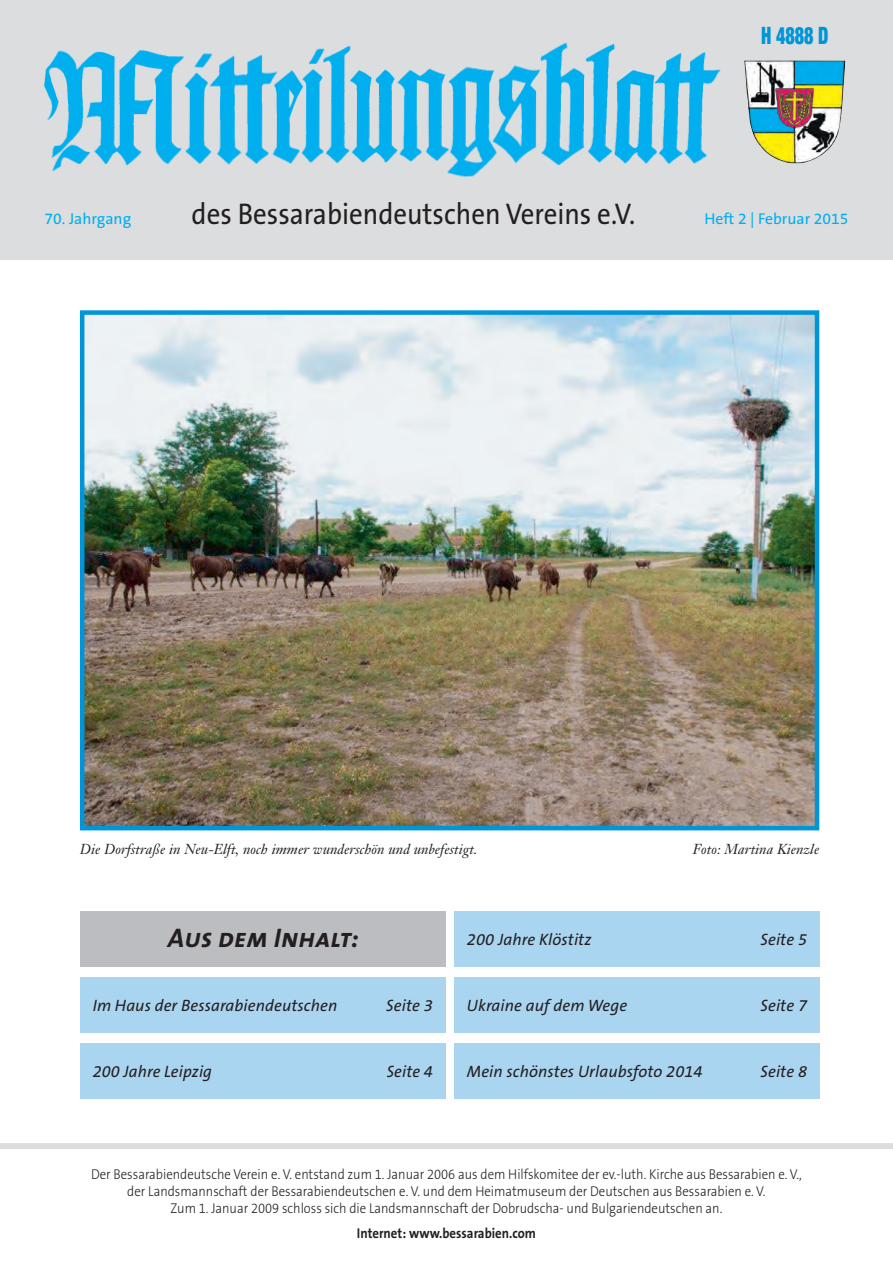
<style>
.page{position:relative;width:893px;height:1263px;background:#fff}
.page>*{position:absolute;margin:0;border:0;box-sizing:border-box;transform-origin:0 0}
.t1{font:30px "The Sans B5 Plain";color:#231f20;scale:.9 1}
.t2{font:italic 27px "The Sans Bold Caps";color:#231f20}
.t3{font:900 condensed 24px "Helvetica Neue";color:#0095d9;scale:.75 1}
.t4{font:italic 16.5px "The Sans B5 Plain";letter-spacing:.005em;color:#231f20}
.t5{font:15.75px "The Sans B5 Plain";color:#00aeef}
.t6{font:300 14.25px/17.1px "The Sans B3";color:#231f20;text-align:center;scale:.9 1}
.t7{font:italic 14.25px "Janson Text";letter-spacing:.005em;color:#231f20}
.t8{font:700 14.25px "The Sans B7";color:#231f20;scale:.9 1}
</style>
<div class="page">
<div style="left:0;top:0;width:893px;height:260px;background:#dcdddf"></div>
<img style="left:44px;top:42px;width:677px;height:135px">
<img style="left:744px;top:60px;width:101px;height:103px">
<div style="left:0;top:1143px;width:893px;height:6px;background:#dcdddf"></div>
<div style="left:80px;top:911px;width:366px;height:56px;background:#bcbdc0"></div>
<div style="left:454px;top:911px;width:366px;height:56px;background:#aad5f1"></div>
<div style="left:80px;top:1043px;width:366px;height:55px;background:#aad5f1"></div>
<div style="left:80px;top:977px;width:366px;height:55px;background:#aad5f1"></div>
<div style="left:454px;top:977px;width:366px;height:55px;background:#aad5f1"></div>
<div style="left:454px;top:1043px;width:366px;height:55px;background:#aad5f1"></div>
<img style="left:85px;top:315px;width:729px;height:510px">
<div style="left:80px;top:310px;width:739px;height:520px;border:4px solid #0095d9"></div>
<h3 class="t3" style="left:761px;top:20px;width:91px">H 4888 D</h3>
<p class="t5" style="left:45px;top:211px;width:88px">70. Jahrgang</p>
<h1 class="t1" style="left:192px;top:198px;width:495px">des Bessarabiendeutschen Vereins e.V.</h1>
<p class="t5" style="left:704px;top:211px;width:145px">Heft 2 | Februar 2015</p>
<p class="t7" style="left:80px;top:841px;width:399px">Die Dorfstraße in Neu-Elft, noch immer wunderschön und unbefestigt.</p>
<p class="t7" style="left:693px;top:841px;width:128px">Foto: Martina Kienzle</p>
<h2 class="t2" style="left:168px;top:916px;width:192px">Aus dem Inhalt:</h2>
<p class="t4" style="left:467px;top:931px;width:126px">200 Jahre Klöstitz</p>
<p class="t4" style="left:760px;top:931px;width:48px">Seite 5</p>
<p class="t4" style="left:93px;top:997px;width:246px">Im Haus der Bessarabiendeutschen</p>
<p class="t4" style="left:386px;top:997px;width:48px">Seite 3</p>
<p class="t4" style="left:467px;top:997px;width:162px">Ukraine auf dem Wege</p>
<p class="t4" style="left:760px;top:997px;width:48px">Seite 7</p>
<p class="t4" style="left:93px;top:1062px;width:121px">200 Jahre Leipzig</p>
<p class="t4" style="left:387px;top:1062px;width:48px">Seite 4</p>
<p class="t4" style="left:467px;top:1062px;width:237px">Mein schönstes Urlaubsfoto 2014</p>
<p class="t4" style="left:760px;top:1062px;width:48px">Seite 8</p>
<p class="t6" style="left:91px;top:1166px;width:791px">Der Bessarabiendeutsche Verein e. V. entstand zum 1. Januar 2006 aus dem Hilfskomitee der ev.-luth. Kirche aus Bessarabien e. V., der Landsmannschaft der Bessarabiendeutschen e. V. und dem Heimatmuseum der Deutschen aus Bessarabien e. V.<br>Zum 1. Januar 2009 schloss sich die Landsmannschaft der Dobrudscha- und Bulgariendeutschen an.</p>
<p class="t8" style="left:357px;top:1225px;width:200px">Internet: www.bessarabien.com</p>
</div>
